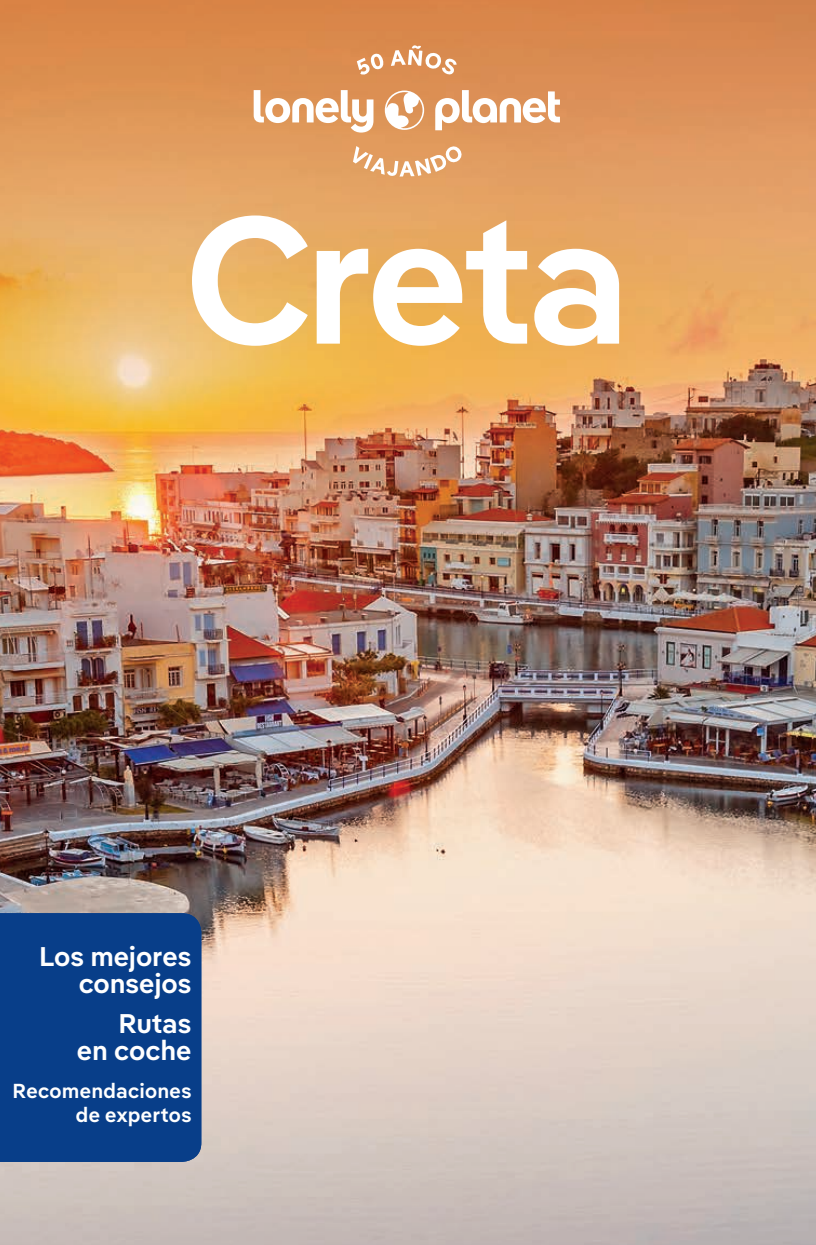
<style>
.page{position:relative;width:816px;height:1245px;background:#fff}
.page>*{position:absolute;margin:0;border:0;box-sizing:border-box;transform-origin:0 0}
.t1{font:600 180px "Pangea Text";letter-spacing:-.055em;color:#fff}
.t2{font:600 27px/27px "Pangea Text";letter-spacing:-.02em;color:#fff;text-align:right}
.t3{font:600 20.25px/24.8px "Pangea Text";letter-spacing:-.005em;color:#fff;text-align:right}
</style>
<div class="page">
<img style="left:0;top:0;width:816px;height:1245px">
<svg style="left:254px;top:90px;width:119px;height:43px"></svg>
<svg style="left:435px;top:90px;width:125px;height:40px"></svg>
<svg style="left:385px;top:91px;width:39px;height:39px"></svg>
<svg style="left:353px;top:145px;width:109px;height:32px"></svg>
<svg style="left:357px;top:45px;width:99px;height:30px"></svg>
<div style="left:0;top:913px;width:201px;height:249px;background:#083e89"></div>
<h1 class="t1" style="left:183px;top:141px;width:449px">Creta</h1>
<p class="t2" style="left:39px;top:941px;width:154px">Los mejores consejos</p>
<p class="t2" style="left:77px;top:1008px;width:117px">Rutas<br>en coche</p>
<p class="t3" style="left:12px;top:1077px;width:181px">Recomendaciones de expertos</p>
</div>
